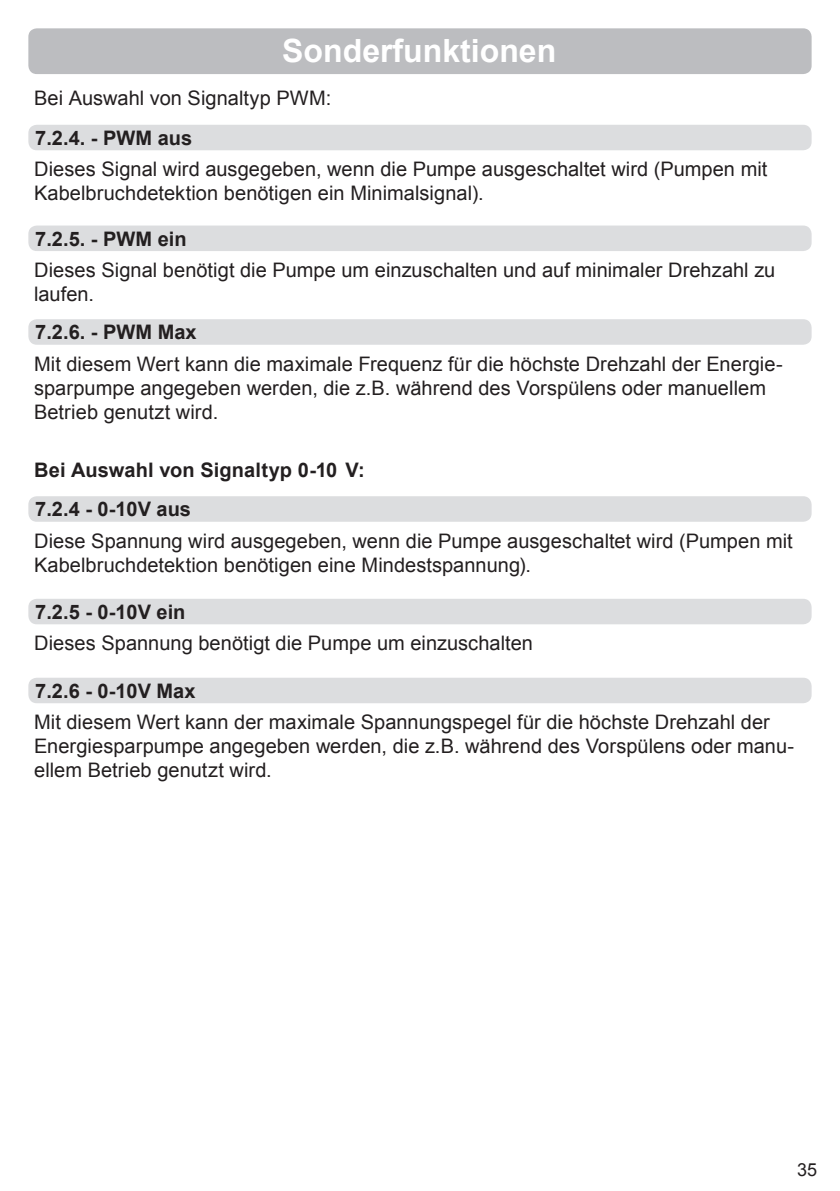
<style>
.page{position:relative;width:840px;height:1191px;background:#fff}
.page>*{position:absolute;margin:0;border:0;box-sizing:border-box;transform-origin:0 0}
.t1{font:700 32px "Arial";color:#fff}
.t2{font:20px/24px "Arial";letter-spacing:.005em;color:#231f20}
.t3{font:700 20px "Arial";color:#231f20}
.t4{font:18px "Arial";color:#231f20}
</style>
<div class="page">
<div style="left:28px;top:28px;width:783px;height:46px;background:#bcbdc0;border-radius:9px"></div>
<div style="left:28px;top:125px;width:783px;height:25px;background:#dcdddf;border-radius:9px"></div>
<div style="left:28px;top:225px;width:783px;height:26px;background:#dcdddf;border-radius:9px"></div>
<div style="left:28px;top:319px;width:783px;height:26px;background:#dcdddf;border-radius:9px"></div>
<div style="left:28px;top:496px;width:783px;height:26px;background:#dcdddf;border-radius:9px"></div>
<div style="left:28px;top:599px;width:783px;height:25px;background:#dcdddf;border-radius:9px"></div>
<div style="left:28px;top:677px;width:783px;height:26px;background:#dcdddf;border-radius:9px"></div>
<h1 class="t1" style="left:282px;top:30px;width:275px">Sonderfunktionen</h1>
<p class="t2" style="left:34px;top:86px;width:298px">Bei Auswahl von Signaltyp PWM:</p>
<p class="t3" style="left:35px;top:125px;width:158px">7.2.4. - PWM aus</p>
<p class="t2" style="left:34px;top:157px;width:734px">Dieses Signal wird ausgegeben, wenn die Pumpe ausgeschaltet wird (Pumpen mit<br>Kabelbruchdetektion benötigen ein Minimalsignal).</p>
<p class="t3" style="left:35px;top:225px;width:153px">7.2.5. - PWM ein</p>
<p class="t2" style="left:34px;top:258px;width:742px">Dieses Signal benötigt die Pumpe um einzuschalten und auf minimaler Drehzahl zu laufen.</p>
<p class="t3" style="left:35px;top:319px;width:163px">7.2.6. - PWM Max</p>
<p class="t2" style="left:34px;top:352px;width:749px">Mit diesem Wert kann die maximale Frequenz für die höchste Drehzahl der Energie&shy;sparpumpe angegeben werden, die z.B. während des Vorspülens oder manuellem<br>Betrieb genutzt wird.</p>
<p class="t3" style="left:34px;top:456px;width:332px">Bei Auswahl von Signaltyp 0-10 V:</p>
<p class="t3" style="left:35px;top:496px;width:157px">7.2.4 - 0-10V aus</p>
<p class="t2" style="left:34px;top:529px;width:759px">Diese Spannung wird ausgegeben, wenn die Pumpe ausgeschaltet wird (Pumpen mit<br>Kabelbruchdetektion benötigen eine Mindestspannung).</p>
<p class="t3" style="left:35px;top:598px;width:152px">7.2.5 - 0-10V ein</p>
<p class="t2" style="left:34px;top:631px;width:500px">Dieses Spannung benötigt die Pumpe um einzuschalten</p>
<p class="t3" style="left:35px;top:677px;width:162px">7.2.6 - 0-10V Max</p>
<p class="t2" style="left:34px;top:710px;width:761px">Mit diesem Wert kann der maximale Spannungspegel für die höchste Drehzahl der<br>Energiesparpumpe angegeben werden, die z.B. während des Vorspülens oder manu&shy;ellem Betrieb genutzt wird.</p>
<p class="t4" style="left:796px;top:1157px;width:22px">35</p>
</div>
